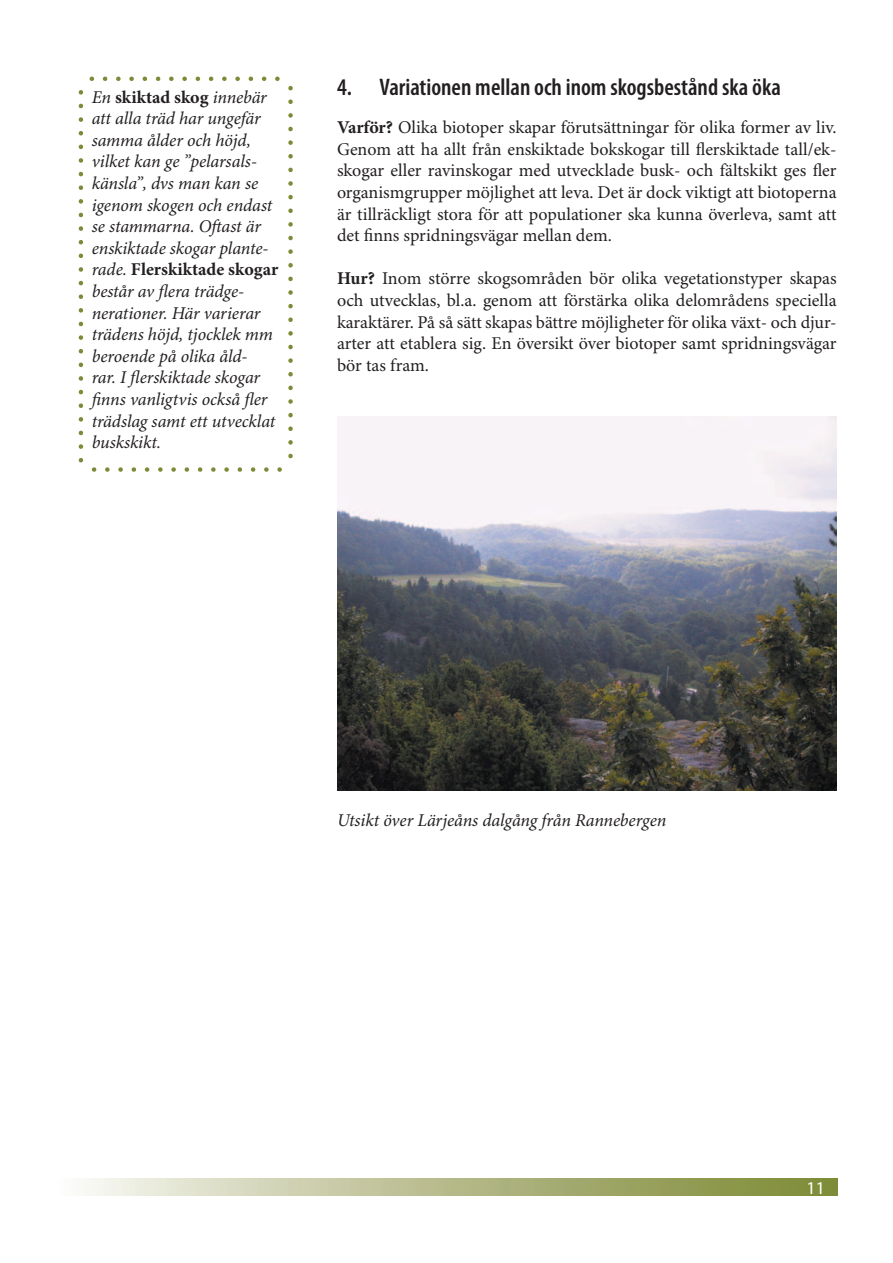
<style>
.page{position:relative;width:893px;height:1263px;background:#fff}
.page>*{position:absolute;margin:0;border:0;box-sizing:border-box;transform-origin:0 0}
.t1{font:600 condensed 24px "Myriad Pro";color:#231f20}
.t2{font:18px/21.6px "Minion Pro";color:#231f20;text-align:justify}
.t3{font:italic 18px/21.6px "Minion Pro";letter-spacing:-.005em;color:#231f20}
.t4{font:18px "Myriad Pro";color:#fff}
.s1{font-weight:700;font-style:normal}
.s2{font-weight:700}
</style>
<div class="page">
<div style="left:54px;top:1178px;width:784px;height:17px;background:linear-gradient(to right,#f9f7f3,#79852e)"></div>
<svg style="left:94px;top:467px;width:188px;height:5px"></svg>
<svg style="left:79px;top:92px;width:4px;height:371px"></svg>
<svg style="left:288px;top:85px;width:5px;height:371px"></svg>
<svg style="left:89px;top:77px;width:188px;height:4px"></svg>
<img style="left:337px;top:416px;width:500px;height:375px">
<p class="t3" style="left:92px;top:87px;width:188px">En <span class="s1">skiktad skog</span> innebär att alla träd har ungefär samma ålder och höjd, vilket kan ge ”pelarsals&shy;känsla”, dvs man kan se igenom skogen och endast se stammarna. Oftast är enskiktade skogar plante&shy;rade. <span class="s1">Flerskiktade skogar </span>består av flera trädge&shy;nerationer. Här varierar trädens höjd, tjocklek mm beroende på olika åld-<br>rar. I flerskiktade skogar finns vanligtvis också fler trädslag samt ett utvecklat buskskikt.</p>
<h1 class="t1" style="left:337px;top:73px;width:446px">4. Variationen mellan och inom skogsbestånd ska öka</h1>
<p class="t2" style="left:337px;top:117px;width:501px"><span class="s2">Varför?</span> Olika biotoper skapar förutsättningar för olika former av liv.<br>Genom att ha allt från enskiktade bokskogar till flerskiktade tall/ek&shy;skogar eller ravinskogar med utvecklade busk- och fältskikt ges fler organismgrupper möjlighet att leva. Det är dock viktigt att biotoperna är tillräckligt stora för att populationer ska kunna överleva, samt att det finns spridningsvägar mellan dem.</p>
<p class="t2" style="left:337px;top:269px;width:501px"><span class="s2">Hur?</span> Inom större skogsområden bör olika vegetationstyper skapas och utvecklas, bl.a. genom att förstärka olika delområdens speciella karaktärer. På så sätt skapas bättre möjligheter för olika växt- och djur&shy;arter att etablera sig. En översikt över biotoper samt spridningsvägar bör tas fram.</p>
<p class="t3" style="left:337px;top:810px;width:331px">Utsikt över Lärjeåns dalgång från Rannebergen</p>
<p class="t4" style="left:806px;top:1178px;width:20px">11</p>
</div>
